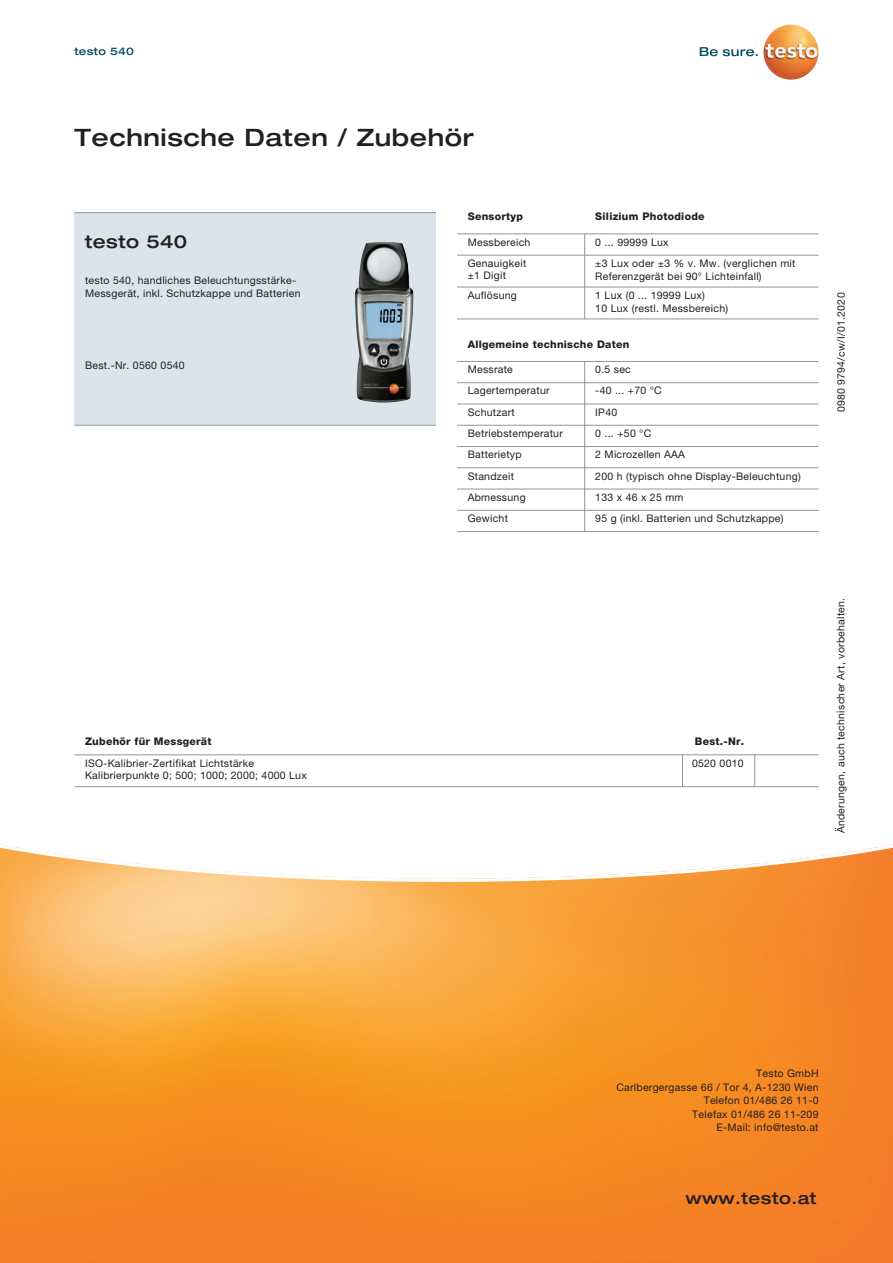
<style>
.page{position:relative;width:893px;height:1263px;background:#fff}
.page>*{position:absolute;margin:0;border:0;box-sizing:border-box;transform-origin:0 0}
.t1{font:500 expanded 24px "Helvetica Neue LTW1 G";letter-spacing:.025em;color:#231f20}
.t2{font:500 expanded 18px "Helvetica Neue LTW1 G";letter-spacing:.025em;color:#231f20}
.t3{font:500 expanded 16.5px "Helvetica Neue LTW1 G";letter-spacing:.025em;color:#231f20}
.t4{font:10.5px/13.5px "Helvetica Neue LTW1 G";letter-spacing:.025em;color:#231f20}
.t5{font:800 10.5px "Helvetica Neue LTW1 G";letter-spacing:.025em;color:#231f20}
.t6{font:500 expanded 10.5px "Helvetica Neue LTW1 G";letter-spacing:.025em;color:#074f64}
</style>
<div class="page">
<svg style="left:0;top:844px;width:893px;height:419px;background:#f79c3f"></svg>
<div style="left:74px;top:213px;width:362px;height:212px;background:#d9e5eb"></div>
<hr style="left:74px;top:212px;width:362px;height:1px;background:#939598">
<hr style="left:74px;top:425px;width:362px;height:1px;background:#939598">
<img style="left:355px;top:242px;width:59px;height:161px">
<svg style="left:700px;top:47px;width:58px;height:9px"></svg>
<img style="left:763px;top:24px;width:56px;height:56px;border-radius:28px">
<hr style="left:457px;top:361px;width:362px;height:1px;background:#939598">
<hr style="left:457px;top:382px;width:362px;height:1px;background:#939598">
<hr style="left:457px;top:404px;width:362px;height:1px;background:#939598">
<hr style="left:457px;top:425px;width:362px;height:1px;background:#939598">
<hr style="left:457px;top:446px;width:362px;height:1px;background:#939598">
<hr style="left:457px;top:467px;width:362px;height:1px;background:#939598">
<hr style="left:457px;top:489px;width:362px;height:1px;background:#939598">
<hr style="left:457px;top:510px;width:362px;height:1px;background:#939598">
<hr style="left:457px;top:531px;width:362px;height:1px;background:#939598">
<hr style="left:584px;top:361px;width:1px;height:170px;background:#939598">
<hr style="left:74px;top:754px;width:745px;height:1px;background:#939598">
<hr style="left:74px;top:786px;width:745px;height:1px;background:#939598">
<hr style="left:682px;top:755px;width:1px;height:32px;background:#939598">
<hr style="left:754px;top:755px;width:1px;height:32px;background:#939598">
<hr style="left:457px;top:233px;width:362px;height:1px;background:#939598">
<hr style="left:584px;top:234px;width:1px;height:85px;background:#939598">
<hr style="left:457px;top:255px;width:362px;height:1px;background:#939598">
<hr style="left:457px;top:287px;width:362px;height:1px;background:#939598">
<hr style="left:457px;top:319px;width:362px;height:1px;background:#939598">
<p class="t6" style="left:74px;top:44px;width:61px">testo 540</p>
<h1 class="t1" style="left:74px;top:122px;width:401px">Technische Daten / Zubehör</h1>
<h2 class="t2" style="left:85px;top:230px;width:104px">testo 540</h2>
<p class="t4" style="left:85px;top:273px;width:217px">testo 540, handliches Beleuchtungsstärke-<br>Messgerät, inkl. Schutzkappe und Batterien</p>
<p class="t4" style="left:85px;top:358px;width:101px">Best.-Nr. 0560 0540</p>
<p class="t5" style="left:85px;top:735px;width:128px">Zubehör für Messgerät</p>
<p class="t5" style="left:468px;top:210px;width:57px">Sensortyp</p>
<p class="t5" style="left:595px;top:210px;width:111px">Silizium Photodiode</p>
<p class="t4" style="left:468px;top:231px;width:64px;line-height:21.3px">Messbereich<br>Genauigkeit</p>
<p class="t4" style="left:468px;top:265px;width:51px;line-height:20px">±1 Digit<br>Auflösung</p>
<p class="t4" style="left:595px;top:231px;width:202px;line-height:21.3px">0 ... 99999 Lux<br>±3 Lux oder ±3 % v. Mw. (verglichen mit</p>
<p class="t4" style="left:595px;top:267px;width:168px;line-height:18.5px">Referenzgerät bei 90° Lichteinfall)<br>1 Lux (0 ... 19999 Lux)</p>
<p class="t4" style="left:595px;top:302px;width:134px">10 Lux (restl. Messbereich)</p>
<p class="t5" style="left:468px;top:338px;width:163px">Allgemeine technische Daten</p>
<p class="t4" style="left:468px;top:363px;width:47px">Messrate</p>
<p class="t4" style="left:595px;top:363px;width:37px">0.5 sec</p>
<p class="t4" style="left:468px;top:384px;width:83px">Lagertemperatur</p>
<p class="t4" style="left:595px;top:384px;width:68px">-40 ... +70 °C</p>
<p class="t4" style="left:468px;top:405px;width:49px">Schutzart</p>
<p class="t4" style="left:595px;top:405px;width:23px">IP40</p>
<p class="t4" style="left:468px;top:426px;width:97px">Betriebstemperatur</p>
<p class="t4" style="left:595px;top:426px;width:57px">0 ... +50 °C</p>
<p class="t4" style="left:468px;top:448px;width:55px">Batterietyp</p>
<p class="t4" style="left:595px;top:448px;width:91px">2 Microzellen AAA</p>
<p class="t4" style="left:468px;top:469px;width:48px">Standzeit</p>
<p class="t4" style="left:595px;top:469px;width:207px">200 h (typisch ohne Display-Beleuchtung)</p>
<p class="t4" style="left:468px;top:490px;width:59px">Abmessung</p>
<p class="t4" style="left:595px;top:490px;width:90px">133 x 46 x 25 mm</p>
<p class="t4" style="left:468px;top:511px;width:42px">Gewicht</p>
<p class="t4" style="left:595px;top:511px;width:190px">95 g (inkl. Batterien und Schutzkappe)</p>
<p class="t5" style="left:695px;top:735px;width:51px">Best.-Nr.</p>
<p class="t4" style="left:85px;top:756px;width:171px">ISO-Kalibrier-Zertifikat Lichtstärke</p>
<p class="t4" style="left:692px;top:756px;width:53px">0520 0010</p>
<p class="t4" style="left:85px;top:768px;width:223px">Kalibrierpunkte 0; 500; 1000; 2000; 4000 Lux</p>
<p class="t4" style="left:834px;top:412px;width:121px;rotate:-90deg">0980 9794/cw/I/01.2020</p>
<p class="t4" style="left:834px;top:833px;width:237px;rotate:-90deg">Änderungen, auch technischer Art, vorbehalten.</p>
<p class="t4" style="left:616px;top:1066px;width:204px;text-align:right">Testo GmbH<br>Carlbergergasse 66 / Tor 4, A-1230 Wien<br>Telefon 01/486 26 11-0<br>Telefax 01/486 26 11-209<br>E-Mail: info@testo.at</p>
<h3 class="t3" style="left:685px;top:1187px;width:133px">www.testo.at</h3>
</div>
